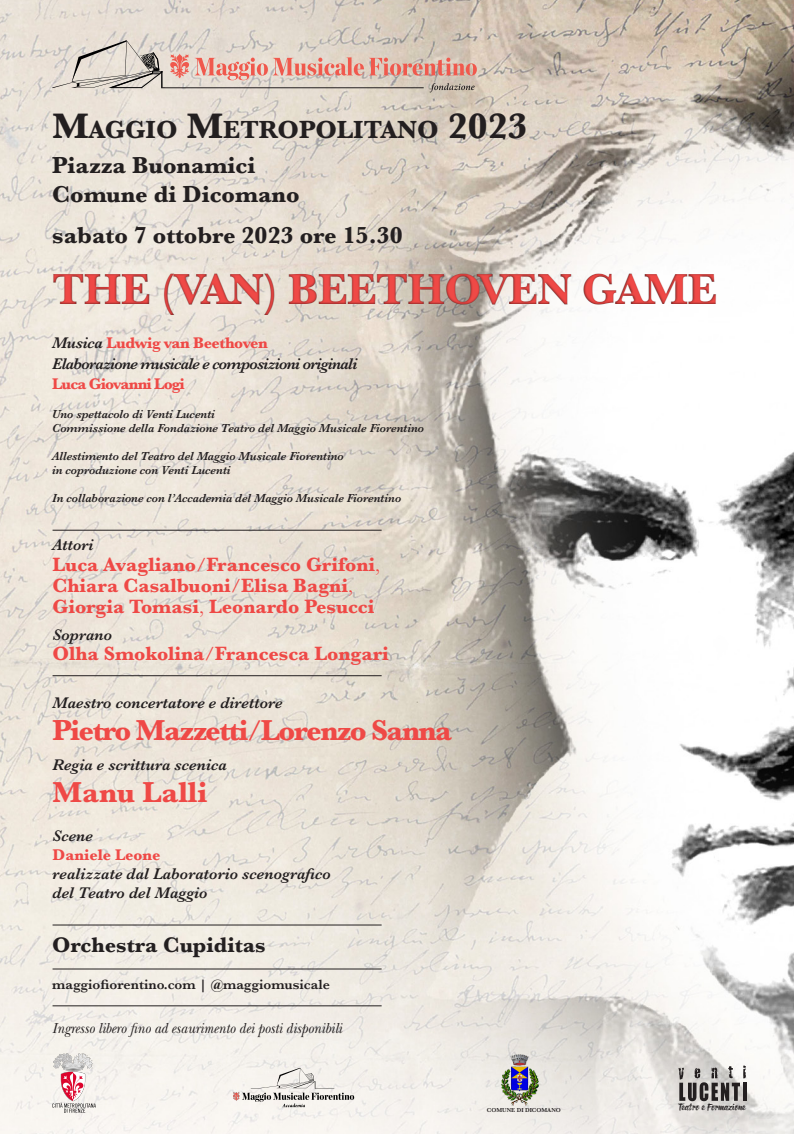
<style>
.page{position:relative;width:794px;height:1134px;background:#fff}
.page>*{position:absolute;margin:0;border:0;box-sizing:border-box;transform-origin:0 0}
.t1{font:700 45.2px "Baskerville";letter-spacing:-.025em;color:#ef4946}
.t2{font:700 30px "Baskerville";letter-spacing:-.05em;color:#ef4946}
.t3{font:700 30px "Baskerville";color:#ef4946}
.t4{font:700 25.76px "Baskerville";color:#231f20}
.t5{font:700 24px/28.8px "Baskerville";color:#231f20}
.t6{font:700 22px "Baskerville";color:#231f20}
.t7{font:700 20px/20.8px "Baskerville";color:#ef4946}
.t8{font:italic 600 16px/19.2px "Baskerville";color:#231f20}
.t9{font:italic 600 16px/21.6px "Baskerville";letter-spacing:-.05em;color:#231f20}
.t10{font:700 16px "Baskerville";letter-spacing:-.05em;color:#ef4946}
.t11{font:italic 15.04px "New Baskerville Std";color:#231f20;scale:.91 1}
.t12{font:600 14px "Baskerville";color:#231f20}
.t13{font:italic 600 12px "Baskerville";letter-spacing:-.01em;color:#231f20}
.t14{font:9.04px "Richie Brusher";color:#231f20;scale:.91 1}
.t15{font:600 6px "Baskerville";color:#231f20}
.s1{font-size:36.8px}
.s2{font-weight:700;font-style:normal;color:#ef4946}
.s3{font-weight:400}
</style>
<div class="page">
<img style="left:0;top:0;width:794px;height:1134px">
<hr style="left:161px;top:88px;width:263px;height:1px;background:#231f20">
<svg style="left:195px;top:57px;width:282px;height:35px;background:#dab4a9"></svg>
<svg style="left:52px;top:40px;width:137px;height:48px;background:#cfc3ba"></svg>
<img style="left:210px;top:1028px;width:165px;height:106px">
<hr style="left:53px;top:530px;width:328px;height:1px;background:#231f20">
<hr style="left:53px;top:675px;width:328px;height:1px;background:#231f20">
<hr style="left:53px;top:925px;width:328px;height:1px;background:#231f20">
<hr style="left:53px;top:968px;width:328px;height:1px;background:#231f20">
<img style="left:47px;top:1052px;width:54px;height:62px">
<hr style="left:53px;top:1005px;width:328px;height:1px;background:#231f20">
<svg style="left:678px;top:1065px;width:68px;height:36px;background:#9a9796"></svg>
<svg style="left:742px;top:1083px;width:4px;height:18px"></svg>
<div style="left:25px;top:258px;width:769px;height:64px;background:#231f20;opacity:.75"></div>
<img style="left:501px;top:1055px;width:37px;height:50px">
<p class="t4" style="left:53px;top:112px;width:477px"><span class="s1">M</span>AGGIO <span class="s1">M</span>ETROPOLITANO <span class="s1">2023</span></p>
<p class="t5" style="left:52px;top:151px;width:249px">Piazza Buonamici<br>Comune di Dicomano</p>
<p class="t5" style="left:52px;top:220px;width:352px">sabato 7 ottobre 2023 ore 15.30</p>
<h1 class="t1" style="left:52px;top:258px;width:667px">THE (VAN) BEETHOVEN GAME</h1>
<p class="t9" style="left:52px;top:332px;width:307px">Musica <span class="s2">Ludwig van Beethoven<br></span>Elaborazione musicale e composizioni originali</p>
<p class="t10" style="left:52px;top:372px;width:134px">Luca Giovanni Logi</p>
<p class="t13" style="left:52px;top:406px;width:164px">Uno spettacolo di Venti Lucenti</p>
<p class="t13" style="left:52px;top:420px;width:373px">Commissione della Fondazione Teatro del Maggio Musicale Fiorentino</p>
<p class="t13" style="left:52px;top:448px;width:293px">Allestimento del Teatro del Maggio Musicale Fiorentino</p>
<p class="t13" style="left:52px;top:462px;width:180px">in coproduzione con Venti Lucenti</p>
<p class="t13" style="left:52px;top:490px;width:351px">In collaborazione con l’Accademia del Maggio Musicale Fiorentino</p>
<p class="t8" style="left:53px;top:536px;width:43px">Attori</p>
<p class="t7" style="left:53px;top:554px;width:329px">Luca Avagliano<span class="s3">/</span>Francesco Grifoni<span class="s3">,<br></span>Chiara Casalbuoni<span class="s3">/</span>Elisa Bagni<span class="s3">,</span></p>
<p class="t7" style="left:53px;top:596px;width:323px">Giorgia Tomasi<span class="s3">,</span> Leonardo Pesucci</p>
<p class="t8" style="left:53px;top:625px;width:61px">Soprano</p>
<p class="t7" style="left:53px;top:643px;width:338px">Olha Smokolina<span class="s3">/</span>Francesca Longari</p>
<p class="t8" style="left:53px;top:693px;width:232px">Maestro concertatore e direttore</p>
<p class="t2" style="left:53px;top:709px;width:401px">Pietro Mazzetti<span class="s3">/</span>Lorenzo Sanna</p>
<p class="t8" style="left:53px;top:755px;width:176px">Regia e scrittura scenica</p>
<p class="t3" style="left:53px;top:771px;width:156px">Manu Lalli</p>
<p class="t8" style="left:53px;top:826px;width:42px">Scene</p>
<p class="t8" style="left:53px;top:845px;width:280px"><span class="s2">Daniele Leone<br></span>realizzate dal Laboratorio scenografico del Teatro del Maggio</p>
<p class="t6" style="left:52px;top:930px;width:215px">Orchestra Cupiditas</p>
<p class="t12" style="left:52px;top:974px;width:279px">maggiofiorentino.com | @maggiomusicale</p>
<p class="t11" style="left:52px;top:1020px;width:320px">Ingresso libero fino ad esaurimento dei posti disponibili</p>
<p class="t15" style="left:487px;top:1106px;width:75px">COMUNE DI DICOMANO</p>
<p class="t14" style="left:678px;top:1103px;width:76px">Teatro e Formazione</p>
</div>
